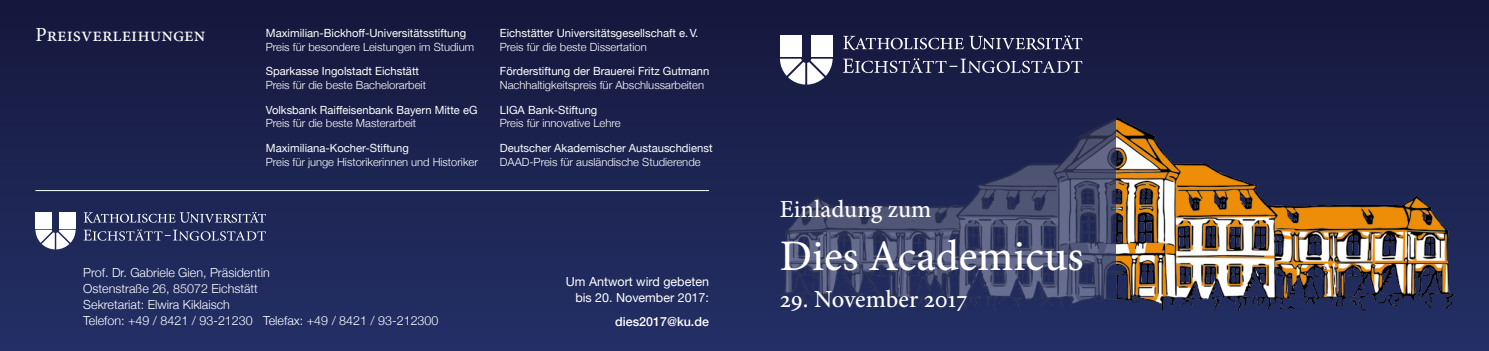
<style>
.page{position:relative;width:1489px;height:351px;background:#fff}
.page>*{position:absolute;margin:0;border:0;box-sizing:border-box;transform-origin:0 0}
.t1{font:500 43.62px "Minion Pro";color:#fff}
.t2{font:500 24.5px "Minion Pro";color:#fff}
.t3{font:20px "Minion Pro";color:#fff}
.t4{font:300 12.5px/16.2px "Helvetica Neue";color:#fff}
.t5{font:12.5px/16.2px "Helvetica Neue";color:#fff;text-align:right}
.t6{font:500 12.5px "Helvetica Neue";color:#fff}
.t7{font:300 11.25px "Helvetica Neue";color:#fff}
.t8{font:11.25px "Helvetica Neue";color:#fff}
</style>
<div class="page">
<div style="left:0;top:0;width:1488px;height:351px;background:linear-gradient(to bottom,#15183c,#233066)"></div>
<svg style="left:843px;top:58px;width:239px;height:15px"></svg>
<svg style="left:843px;top:35px;width:239px;height:15px"></svg>
<div style="left:779px;top:36px;width:22px;height:21px;background:#fff"></div>
<div style="left:811px;top:36px;width:21px;height:21px;background:#fff"></div>
<svg style="left:779px;top:59px;width:53px;height:26px"></svg>
<svg style="left:84px;top:229px;width:182px;height:12px"></svg>
<svg style="left:84px;top:212px;width:182px;height:11px"></svg>
<div style="left:35px;top:212px;width:17px;height:16px;background:#fff"></div>
<div style="left:59px;top:212px;width:17px;height:16px;background:#fff"></div>
<svg style="left:35px;top:230px;width:41px;height:19px"></svg>
<img style="left:779px;top:117px;width:674px;height:193px">
<hr style="left:35px;top:190px;width:674px;height:1px;background:#fff">
<h3 class="t3" style="left:35px;top:21px;width:172px">Preisverleihungen</h3>
<p class="t8" style="left:500px;top:25px;width:200px">Eichstätter Universitätsgesellschaft e.V.</p>
<p class="t7" style="left:500px;top:38px;width:148px">Preis für die beste Dissertation</p>
<p class="t8" style="left:500px;top:63px;width:211px">Förderstiftung der Brauerei Fritz Gutmann</p>
<p class="t7" style="left:500px;top:76px;width:206px">Nachhaltigkeitspreis für Abschlussarbeiten</p>
<p class="t8" style="left:500px;top:101px;width:99px">LIGA Bank-Stiftung</p>
<p class="t7" style="left:500px;top:114px;width:122px">Preis für innovative Lehre</p>
<p class="t8" style="left:500px;top:140px;width:214px">Deutscher Akademischer Austauschdienst</p>
<p class="t7" style="left:500px;top:152px;width:202px">DAAD-Preis für ausländische Studierende</p>
<p class="t8" style="left:266px;top:25px;width:202px">Maximilian-Bickhoff-Universitätsstiftung</p>
<p class="t7" style="left:266px;top:38px;width:210px">Preis für besondere Leistungen im Studium</p>
<p class="t8" style="left:266px;top:63px;width:155px">Sparkasse Ingolstadt Eichstätt</p>
<p class="t7" style="left:266px;top:76px;width:162px">Preis für die beste Bachelorarbeit</p>
<p class="t8" style="left:266px;top:101px;width:213px">Volksbank Raiffeisenbank Bayern Mitte eG</p>
<p class="t7" style="left:266px;top:114px;width:152px">Preis für die beste Masterarbeit</p>
<p class="t8" style="left:266px;top:140px;width:144px">Maximiliana-Kocher-Stiftung</p>
<p class="t7" style="left:266px;top:152px;width:213px">Preis für junge Historikerinnen und Historiker</p>
<p class="t4" style="left:83px;top:263px;width:357px">Prof. Dr. Gabriele Gien, Präsidentin<br>Ostenstraße 26, 85072 Eichstätt<br>Sekretariat: Elwira Kiklaisch<br>Telefon: +49 / 8421 / 93-21230 Telefax: +49 / 8421 / 93-212300</p>
<p class="t5" style="left:566px;top:274px;width:145px">Um Antwort wird gebeten bis 20. November 2017:</p>
<p class="t6" style="left:615px;top:311px;width:95px">dies2017@ku.de</p>
<h2 class="t2" style="left:779px;top:193px;width:153px">Einladung zum</h2>
<h1 class="t1" style="left:779px;top:226px;width:305px">Dies Academicus</h1>
<h2 class="t2" style="left:779px;top:282px;width:189px">29. November 2017</h2>
</div>
